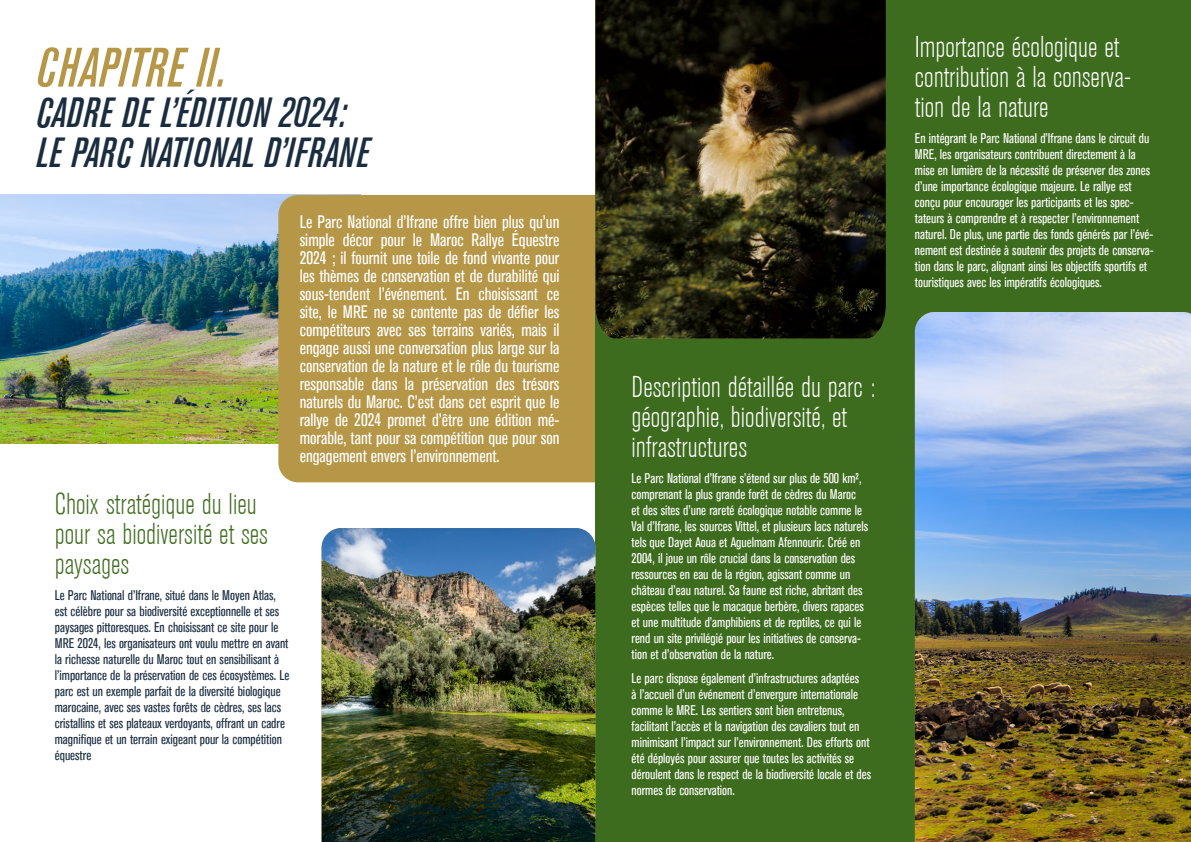
<style>
.page{position:relative;width:1191px;height:842px;background:#fff}
.page>*{position:absolute;margin:0;border:0;box-sizing:border-box;transform-origin:0 0}
.t1{font:italic 500 55px "Akzidenz Grot Con BQ";letter-spacing:.005em;color:#b69748}
.t2{font:italic 500 42px/40px "Akzidenz Grot Con BQ";letter-spacing:.01em;color:#1a2d3f}
.t3{font:300 condensed 30px/30px "Akzidenz Grotesk BE";color:#fff}
.t4{font:300 condensed 30px/30px "Akzidenz Grotesk BE";color:#3e6c1e}
.t5{font:condensed 18px/18px "Akzidenz Grotesk BE";color:#fff;text-align:justify}
.t6{font:condensed 14px/16px "Akzidenz Grotesk BE";color:#fff}
.t7{font:condensed 14px/16px "Akzidenz Grotesk BE";color:#1a2d3f}
</style>
<div class="page">
<img style="left:0;top:195px;width:293px;height:248px">
<div style="left:278px;top:195px;width:358px;height:287px;background:#b69748;border-radius:20px"></div>
<div style="left:595px;top:0;width:596px;height:842px;background:#3e6c1e"></div>
<img style="left:322px;top:528px;width:273px;height:314px">
<img style="left:595px;top:0;width:291px;height:339px">
<img style="left:915px;top:312px;width:276px;height:530px">
<h1 class="t1" style="left:36px;top:36px;width:191px">CHAPITRE II.</h1>
<h2 class="t2" style="left:36px;top:93px;width:335px">CADRE DE L’ÉDITION 2024:<br>LE PARC NATIONAL D’IFRANE</h2>
<p class="t5" style="left:300px;top:213px;width:261px">Le Parc National d’Ifrane offre bien plus qu’un simple décor pour le Maroc Rallye Équestre 2024 ; il fournit une toile de fond vivante pour les thèmes de conservation et de durabilité qui sous-tendent l’événement. En choisissant ce site, le MRE ne se contente pas de défier les compétiteurs avec ses terrains variés, mais il engage aussi une conversation plus large sur la conservation de la nature et le rôle du tourisme responsable dans la préservation des trésors naturels du Maroc. C’est dans cet esprit que le rallye de 2024 promet d’être une édition mé&shy;morable, tant pour sa compétition que pour son engagement envers l’environnement.</p>
<h3 class="t4" style="left:55px;top:490px;width:215px">Choix stratégique du lieu pour sa biodiversité et ses paysages</h3>
<p class="t7" style="left:55px;top:588px;width:236px">Le Parc National d’Ifrane, situé dans le Moyen Atlas, est célèbre pour sa biodiversité exceptionnelle et ses paysages pittoresques. En choisissant ce site pour le MRE 2024, les organisateurs ont voulu mettre en avant la richesse naturelle du Maroc tout en sensibilisant à l’importance de la préservation de ces écosystèmes. Le parc est un exemple parfait de la diversité biologique marocaine, avec ses vastes forêts de cèdres, ses lacs cristallins et ses plateaux verdoyants, offrant un cadre magnifique et un terrain exigeant pour la compétition équestre</p>
<h3 class="t3" style="left:631px;top:373px;width:245px">Description détaillée du parc : géographie, biodiversité, et infrastructures</h3>
<p class="t6" style="left:631px;top:470px;width:238px">Le Parc National d’Ifrane s’étend sur plus de 500 km², comprenant la plus grande forêt de cèdres du Maroc<br>et des sites d’une rareté écologique notable comme le Val d’Ifrane, les sources Vittel, et plusieurs lacs naturels tels que Dayet Aoua et Aguelmam Afennourir. Créé en 2004, il joue un rôle crucial dans la conservation des ressources en eau de la région, agissant comme un château d’eau naturel. Sa faune est riche, abritant des espèces telles que le macaque berbère, divers rapaces et une multitude d’amphibiens et de reptiles, ce qui le rend un site privilégié pour les initiatives de conserva&shy;tion et d’observation de la nature.</p>
<p class="t6" style="left:631px;top:670px;width:241px">Le parc dispose également d’infrastructures adaptées<br>à l’accueil d’un événement d’envergure internationale comme le MRE. Les sentiers sont bien entretenus, facilitant l’accès et la navigation des cavaliers tout en minimisant l’impact sur l’environnement. Des efforts ont été déployés pour assurer que toutes les activités se déroulent dans le respect de la biodiversité locale et des normes de conservation.</p>
<h3 class="t3" style="left:915px;top:33px;width:218px">Importance écologique et contribution à la conserva&shy;tion de la nature</h3>
<p class="t6" style="left:915px;top:130px;width:240px">En intégrant le Parc National d’Ifrane dans le circuit du MRE, les organisateurs contribuent directement à la mise en lumière de la nécessité de préserver des zones d’une importance écologique majeure. Le rallye est conçu pour encourager les participants et les spec&shy;tateurs à comprendre et à respecter l’environnement naturel. De plus, une partie des fonds générés par l’évé&shy;nement est destinée à soutenir des projets de conserva&shy;tion dans le parc, alignant ainsi les objectifs sportifs et touristiques avec les impératifs écologiques.</p>
</div>
